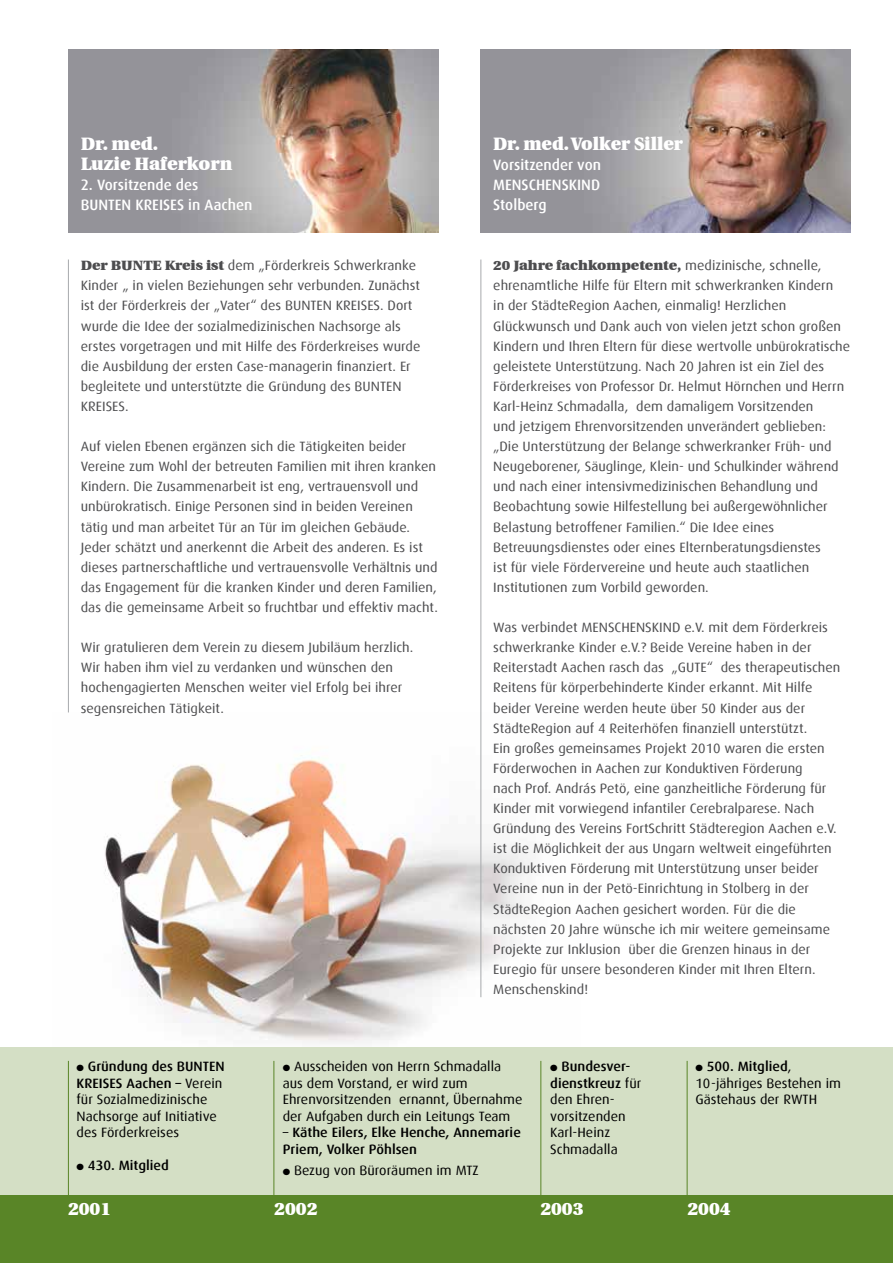
<style>
.page{position:relative;width:893px;height:1263px;background:#fff}
.page>*{position:absolute;margin:0;border:0;box-sizing:border-box;transform-origin:0 0}
.t1{font:900 18px/20.1px "Utopia";color:#fff}
.t2{font:500 15px/20.1px "Dax";color:#fff;text-align:justify}
.t3{font:13.5px/20.1px "Dax";color:#4d4d4f;scale:1.05 1}
.t4{font:13.5px/16.5px "Dax";color:#000;scale:1.05 1}
.t5{font:500 13.5px/16.5px "Dax";color:#000;scale:1.05 1}
.t6{font:900 13.5px "Utopia";color:#4d4d4f;scale:1.05 1}
.s1{font-family:"Utopia";font-weight:900}
.s2{font-family:"Dax";font-weight:400}
.s3{font-weight:500}
.s4{font-weight:400}
</style>
<div class="page">
<img style="left:68px;top:712px;width:463px;height:331px">
<div style="left:0;top:1047px;width:893px;height:216px;background:#d4dfc5"></div>
<img style="left:480px;top:49px;width:371px;height:183px">
<img style="left:68px;top:49px;width:370px;height:183px">
<div style="left:0;top:1195px;width:893px;height:68px;background:#598527"></div>
<hr style="left:68px;top:1061px;width:1px;height:138px;background:#598527">
<hr style="left:274px;top:1061px;width:1px;height:138px;background:#598527">
<hr style="left:687px;top:1061px;width:1px;height:138px;background:#598527">
<hr style="left:540px;top:1061px;width:1px;height:138px;background:#598527">
<hr style="left:480px;top:259px;width:1px;height:738px;background:#a7a9ac">
<hr style="left:68px;top:259px;width:1px;height:453px;background:#a7a9ac">
<h1 class="t1" style="left:81px;top:134px;width:153px">Dr. med.<br>Luzie Haferkorn</h1>
<p class="t2" style="left:81px;top:175px;width:173px">2. Vorsitzende des<br>BUNTEN KREISES in Aachen</p>
<p class="t3" style="left:81px;top:256px;width:325px"><span class="s1">Der BUNTE Kreis ist</span> dem „Förderkreis Schwerkranke Kinder „ in vielen Beziehungen sehr verbunden. Zunächst ist der Förderkreis der „Vater“ des BUNTEN KREISES. Dort wurde die Idee der sozialmedizinischen Nachsorge als erstes vorgetragen und mit Hilfe des Förderkreises wurde die Ausbildung der ersten Case-managerin finanziert. Er begleitete und unterstützte die Gründung des BUNTEN KREISES.</p>
<p class="t3" style="left:81px;top:437px;width:342px">Auf vielen Ebenen ergänzen sich die Tätigkeiten beider Vereine zum Wohl der betreuten Familien mit ihren kranken Kindern. Die Zusammenarbeit ist eng, vertrauensvoll und unbürokratisch. Einige Personen sind in beiden Vereinen tätig und man arbeitet Tür an Tür im gleichen Gebäude.<br>Jeder schätzt und anerkennt die Arbeit des anderen. Es ist dieses partnerschaftliche und vertrauensvolle Verhältnis und das Engagement für die kranken Kinder und deren Familien, das die gemeinsame Arbeit so fruchtbar und effektiv macht.</p>
<p class="t3" style="left:81px;top:638px;width:318px">Wir gratulieren dem Verein zu diesem Jubiläum herzlich.<br>Wir haben ihm viel zu verdanken und wünschen den hochengagierten Menschen weiter viel Erfolg bei ihrer segensreichen Tätigkeit.</p>
<h1 class="t1" style="left:493px;top:134px;width:191px">Dr. med. Volker Siller</h1>
<p class="t2" style="left:493px;top:155px;width:109px">Vorsitzender von MENSCHENSKIND Stolberg</p>
<p class="t6" style="left:493px;top:258px;width:314px">20 Jahre fachkompetente, <span class="s2">medizinische, schnelle,</span></p>
<p class="t3" style="left:493px;top:276px;width:341px">ehrenamtliche Hilfe für Eltern mit schwerkranken Kindern<br>in der StädteRegion Aachen, einmalig! Herzlichen Glückwunsch und Dank auch von vielen jetzt schon großen Kindern und Ihren Eltern für diese wertvolle unbürokratische geleistete Unterstützung. Nach 20 Jahren ist ein Ziel des Förderkreises von Professor Dr. Helmut Hörnchen und Herrn Karl-Heinz Schmadalla, dem damaligem Vorsitzenden<br>und jetzigem Ehrenvorsitzenden unverändert geblieben: „Die Unterstützung der Belange schwerkranker Früh- und Neugeborener, Säuglinge, Klein- und Schulkinder während und nach einer intensivmedizinischen Behandlung und Beobachtung sowie Hilfestellung bei außergewöhnlicher Belastung betroffener Familien.“ Die Idee eines Betreuungsdienstes oder eines Elternberatungsdienstes<br>ist für viele Fördervereine und heute auch staatlichen Institutionen zum Vorbild geworden.</p>
<p class="t3" style="left:493px;top:617px;width:332px">Was verbindet MENSCHENSKIND e.V. mit dem Förderkreis schwerkranke Kinder e.V.? Beide Vereine haben in der Reiterstadt Aachen rasch das „GUTE“ des therapeutischen Reitens für körperbehinderte Kinder erkannt. Mit Hilfe beider Vereine werden heute über 50 Kinder aus der StädteRegion auf 4 Reiterhöfen finanziell unterstützt.<br>Ein großes gemeinsames Projekt 2010 waren die ersten Förderwochen in Aachen zur Konduktiven Förderung<br>nach Prof. András Petö, eine ganzheitliche Förderung für Kinder mit vorwiegend infantiler Cerebralparese. Nach Gründung des Vereins FortSchritt Städteregion Aachen e.V. ist die Möglichkeit der aus Ungarn weltweit eingeführten Konduktiven Förderung mit Unterstützung unser beider Vereine nun in der Petö-Einrichtung in Stolberg in der StädteRegion Aachen gesichert worden. Für die die nächsten 20 Jahre wünsche ich mir weitere gemeinsame Projekte zur Inklusion über die Grenzen hinaus in der Euregio für unsere besonderen Kinder mit Ihren Eltern.<br>Menschenskind!</p>
<p class="t4" style="left:77px;top:1059px;width:143px">● <span class="s3">Gründung des BUNTEN<br>KREISES Aachen –</span> Verein für Sozialmedizinische<br>Nachsorge auf Initiative des Förderkreises</p>
<p class="t5" style="left:77px;top:1158px;width:89px">● 430. Mitglied</p>
<p class="t4" style="left:283px;top:1059px;width:230px">● Ausscheiden von Herrn Schmadalla aus dem Vorstand, er wird zum Ehrenvorsitzenden ernannt, Übernahme der Aufgaben durch ein Leitungs Team</p>
<p class="t5" style="left:283px;top:1125px;width:228px"><span class="s4">–</span> Käthe Eilers, Elke Henche, Annemarie<br>Priem, Volker Pöhlsen</p>
<p class="t4" style="left:283px;top:1162px;width:188px">● Bezug von Büroräumen im MTZ</p>
<p class="t4" style="left:550px;top:1059px;width:88px">● <span class="s3">Bundesver&shy;dienstkreuz</span> für den Ehren&shy;vorsitzenden<br>Karl-Heinz<br>Schmadalla</p>
<p class="t4" style="left:695px;top:1059px;width:140px">● <span class="s3">500. Mitglied</span>,<br>10-jähriges Bestehen im<br>Gästehaus der RWTH</p>
<h1 class="t1" style="left:68px;top:1199px;width:45px">2001</h1>
<h1 class="t1" style="left:274px;top:1199px;width:45px">2002</h1>
<h1 class="t1" style="left:540px;top:1199px;width:45px">2003</h1>
<h1 class="t1" style="left:687px;top:1199px;width:45px">2004</h1>
</div>
